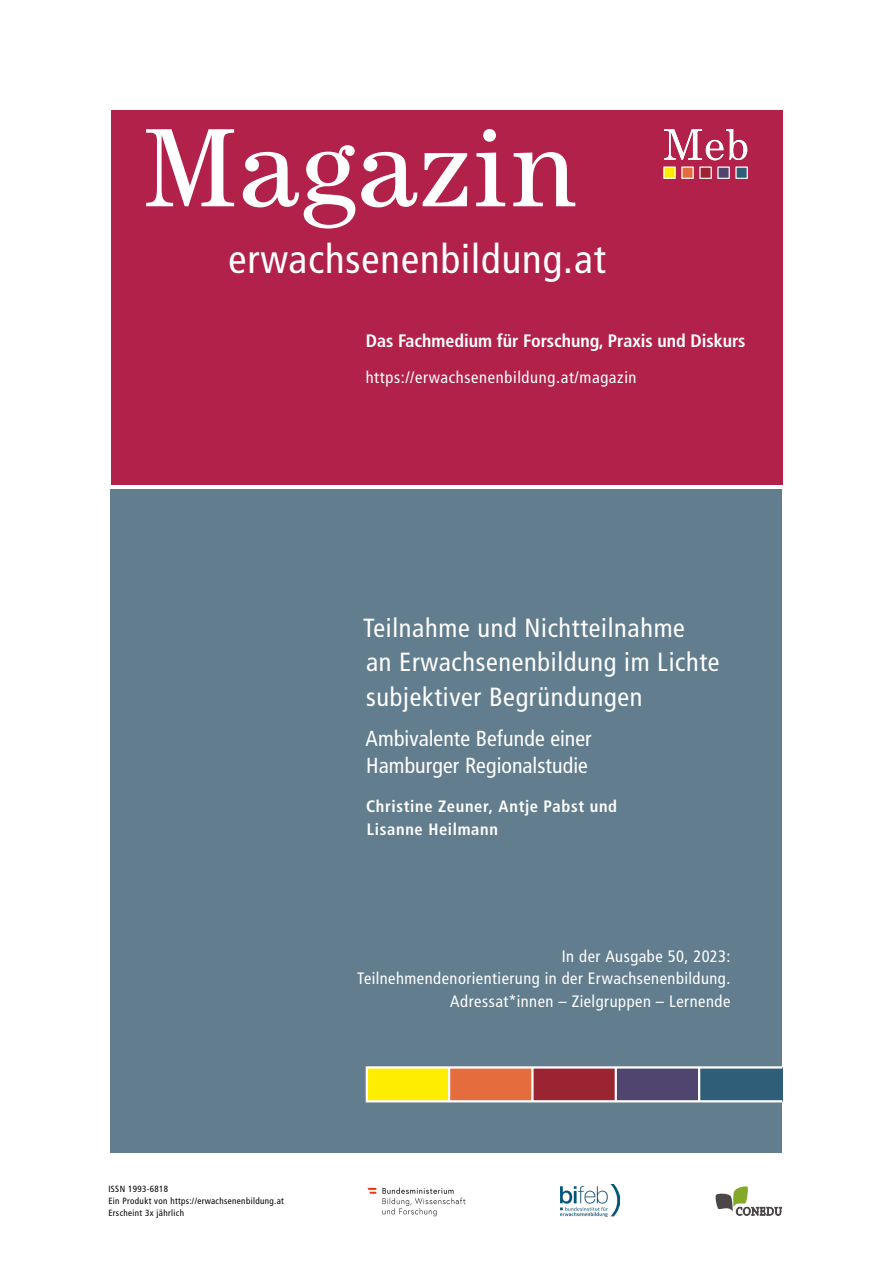
<style>
.page{position:relative;width:893px;height:1263px;background:#fff}
.page>*{position:absolute;margin:0;border:0;box-sizing:border-box;transform-origin:0 0}
.t1{font:condensed 40.5px "Frutiger LT Std";letter-spacing:.025em;color:#fff}
.UE1{font:condensed 26.25px/34.5px "Frutiger LT Std";letter-spacing:.025em;color:#fff}
.UE2{font:condensed 21.75px/27px "Frutiger LT Std";letter-spacing:.005em;color:#fff}
.t2{font:700 condensed 18px "Frutiger LT Std";color:#fff}
.t3{font:condensed 16.5px/22.5px "Frutiger LT Std";letter-spacing:.03em;color:#fff;text-align:right}
.Autorinnen{font:700 condensed 16.5px/22.5px "Frutiger LT Std";letter-spacing:.04em;color:#fff}
.t4{font:condensed 9px/12px "Frutiger LT Std";letter-spacing:.04em;color:#000}
</style>
<div class="page">
<div style="left:111px;top:489px;width:671px;height:663px;background:#627d8d"></div>
<div style="left:111px;top:111px;width:671px;height:374px;background:#b1214a"></div>
<div style="left:532px;top:1067px;width:84px;height:34px;background:#9b2433"></div>
<div style="left:616px;top:1067px;width:83px;height:34px;background:#4f456f"></div>
<div style="left:699px;top:1067px;width:83px;height:34px;background:#2f5e78"></div>
<div style="left:367px;top:1067px;width:82px;height:34px;background:#ffed00"></div>
<div style="left:449px;top:1067px;width:83px;height:34px;background:#e56c3d"></div>
<hr style="left:448px;top:1067px;width:2px;height:34px;background:#fff">
<hr style="left:531px;top:1067px;width:3px;height:34px;background:#fff">
<hr style="left:615px;top:1067px;width:2px;height:34px;background:#fff">
<hr style="left:698px;top:1067px;width:2px;height:34px;background:#fff">
<div style="left:366px;top:1066px;width:417px;height:36px;border:2px solid #fff"></div>
<svg style="left:146px;top:129px;width:429px;height:100px"></svg>
<div style="left:700px;top:167px;width:11px;height:11px;background:#9b2433;border:1px solid #fff"></div>
<div style="left:718px;top:167px;width:11px;height:11px;background:#4f456f;border:1px solid #fff"></div>
<div style="left:736px;top:167px;width:11px;height:11px;background:#2f5e78;border:1px solid #fff"></div>
<div style="left:664px;top:167px;width:11px;height:11px;background:#ffed00"></div>
<div style="left:682px;top:167px;width:11px;height:11px;background:#e56c3d;border:1px solid #fff"></div>
<svg style="left:664px;top:129px;width:83px;height:31px"></svg>
<svg style="left:715px;top:1186px;width:67px;height:29px"></svg>
<img style="left:367px;top:1187px;width:99px;height:30px">
<img style="left:561px;top:1185px;width:59px;height:32px">
<h1 class="t1" style="left:229px;top:235px;width:379px">erwachsenenbildung.at</h1>
<p class="t2" style="left:366px;top:330px;width:381px">Das Fachmedium für Forschung, Praxis und Diskurs</p>
<p class="t3" style="left:366px;top:366px;width:272px">https://erwachsenenbildung.at/magazin</p>
<h2 class="UE1" style="left:363px;top:611px;width:358px">Teilnahme und Nichtteilnahme<br>an Erwachsenenbildung im Lichte subjektiver Begründungen</h2>
<h2 class="UE2" style="left:365px;top:725px;width:228px">Ambivalente Befunde einer<br>Hamburger Regionalstudie</h2>
<p class="Autorinnen" style="left:366px;top:795px;width:253px">Christine Zeuner, Antje Pabst und<br>Lisanne Heilmann</p>
<p class="t4" style="left:108px;top:1183px;width:177px">ISSN 1993-6818<br>Ein Produkt von https://erwachsenenbildung.at<br>Erscheint 3x jährlich</p>
<p class="t3" style="left:357px;top:945px;width:375px">In der Ausgabe 50, 2023:<br>Teilnehmendenorientierung in der Erwachsenenbildung.<br>Adressat*innen – Zielgruppen – Lernende</p>
</div>
